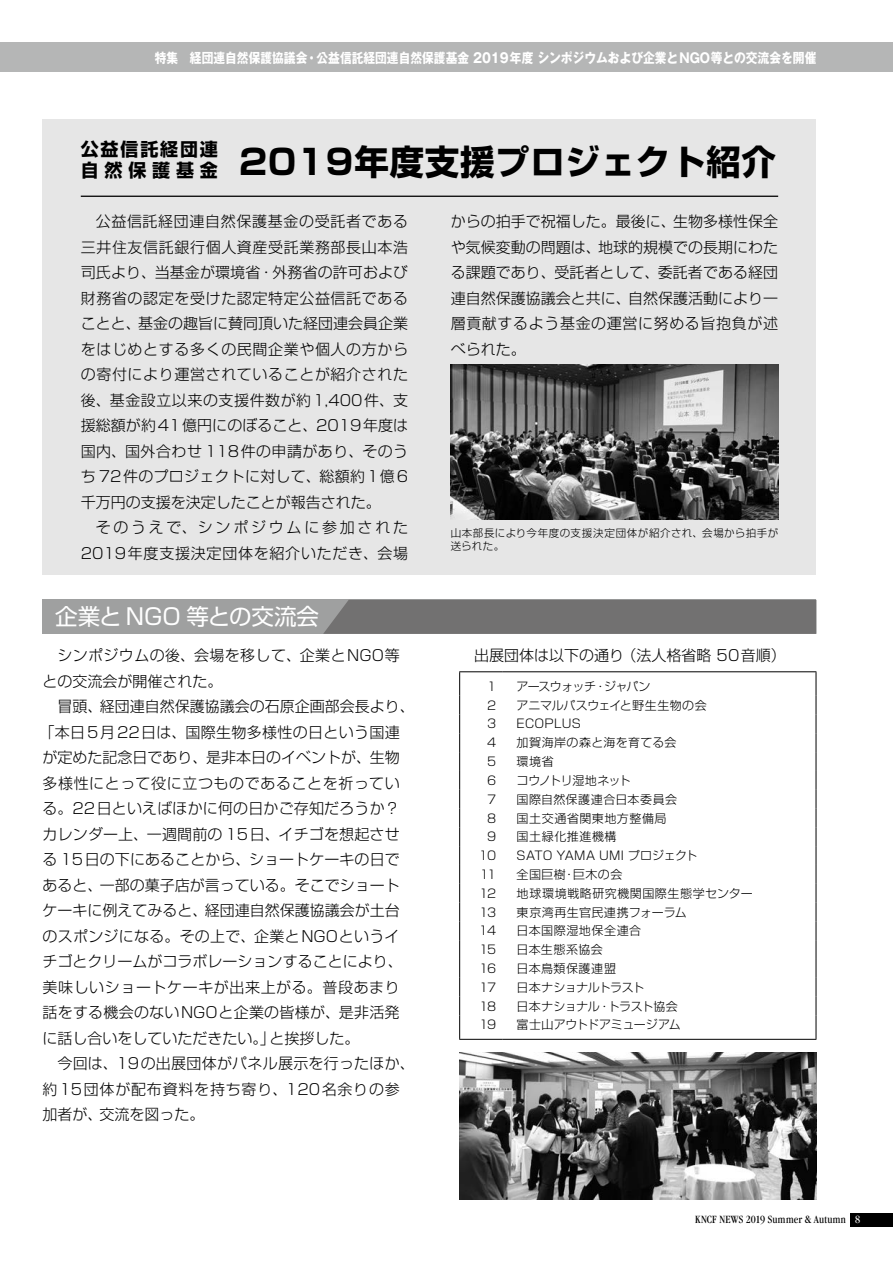
<style>
.page{position:relative;width:893px;height:1263px;background:#fff}
.page>*{position:absolute;margin:0;border:0;box-sizing:border-box;transform-origin:0 0}
.t1{font:700 34.5px "Shin Go Pr 6";letter-spacing:.02em;color:#000}
.t2{font:22.5px "Shin Go Pr 6";color:#fff}
.t3{font:700 18px/21px "Shin Go Pr 6";letter-spacing:.105em;color:#000}
.t4{font:300 15px/25.5px "Shin Go Pr 6";letter-spacing:.01em;color:#000}
.t5{font:300 15px/25.5px "Shin Go Pr 6";letter-spacing:.05em;color:#000;text-align:right}
.t6{font:700 13.5px "Gothic MB101 Pr 6";color:#fff;scale:.87 1}
.t7{font:300 12px "Shin Go Pr 6";letter-spacing:.02em;color:#000}
.t8{font:300 12px "Shin Go Pr 6";letter-spacing:.04em;color:#000}
.t9{font:300 12px "Shin Go Pr 6";letter-spacing:-.035em;color:#000}
.t10{font:300 12px "Shin Go Pr 6";letter-spacing:-.045em;color:#000}
.t11{font:300 12px "Shin Go Pr 6";letter-spacing:.045em;color:#000}
.t12{font:300 12px "Shin Go Pr 6";letter-spacing:-.01em;color:#000}
.t13{font:300 12px "Shin Go Pr 6";letter-spacing:-.015em;color:#000}
.t14{font:300 12px "Shin Go Pr 6";letter-spacing:.05em;color:#000}
.t15{font:condensed 11.55px "Garamond";letter-spacing:.015em;color:#000}
.t16{font:300 10.5px/13.5px "Shin Go Pr 6";letter-spacing:.045em;color:#000}
.s1{color:#fff}
</style>
<div class="page">
<div style="left:43px;top:119px;width:773px;height:455px;background:#e6e6e6"></div>
<div style="left:0;top:43px;width:893px;height:29px;background:#b5b6b6"></div>
<div style="left:43px;top:600px;width:773px;height:34px;background:#9fa0a0"></div>
<div style="left:323px;top:600px;width:493px;height:34px;background:#727171"></div>
<hr style="left:459px;top:671px;width:43px;height:1px;background:#000">
<hr style="left:502px;top:671px;width:314px;height:1px;background:#000">
<svg style="left:459px;top:672px;width:1px;height:367px"></svg>
<svg style="left:816px;top:672px;width:1px;height:367px"></svg>
<hr style="left:459px;top:1039px;width:43px;height:1px;background:#000">
<hr style="left:502px;top:1039px;width:314px;height:1px;background:#000">
<hr style="left:81px;top:196px;width:697px;height:1px;background:#000">
<img style="left:451px;top:365px;width:327px;height:155px">
<img style="left:459px;top:1052px;width:357px;height:147px">
<div style="left:850px;top:1213px;width:43px;height:13px;background:#000"></div>
<p class="t6" style="left:155px;top:47px;width:762px">特集　経団連自然保護協議会・公益信託経団連自然保護基金 2019年度 シンポジウムおよび企業とNGO等との交流会を開催</p>
<p class="t3" style="left:81px;top:139px;width:139px">公益信託経団連自然保護基金</p>
<h1 class="t1" style="left:239px;top:134px;width:538px">2019年度支援プロジェクト紹介</h1>
<p class="t4" style="left:81px;top:207px;width:329px;text-align:justify;text-indent:15px">公益信託経団連自然保護基金の受託者である三井住友信託銀行個人資産受託業務部長山本浩司氏より、当基金が環境省・外務省の許可および財務省の認定を受けた認定特定公益信託であることと、基金の趣旨に賛同頂いた経団連会員企業をはじめとする多くの民間企業や個人の方からの寄付により運営されていることが紹介された後、基金設立以来の支援件数が約1,400件、支援総額が約41億円にのぼること、2019年度は国内、国外合わせ 118件の申請があり、そのうち 72件のプロジェクトに対して、総額約1億6千万円の支援を決定したことが報告された。</p>
<p class="t5" style="left:81px;top:513px;width:329px">そのうえで、シンポジウムに参加された<br>2019年度支援決定団体を紹介いただき、会場</p>
<h2 class="t2" style="left:55px;top:598px;width:265px">企業と NGO 等との交流会</h2>
<p class="t4" style="left:43px;top:641px;width:359px;text-indent:15px">シンポジウムの後、会場を移して、企業とNGO等との交流会が開催された。</p>
<p class="t4" style="left:40px;top:692px;width:377px;text-indent:18px">冒頭、経団連自然保護協議会の石原企画部会長より、「本日5月22日は、国際生物多様性の日という国連が定めた記念日であり、是非本日のイベントが、生物多様性にとって役に立つものであることを祈っている。22日といえばほかに何の日かご存知だろうか？カレンダー上、一週間前の 15日、イチゴを想起させる 15日の下にあることから、ショートケーキの日であると、一部の菓子店が言っている。そこでショートケーキに例えてみると、経団連自然保護協議会が土台のスポンジになる。その上で、企業とNGOというイチゴとクリームがコラボレーションすることにより、美味しいショートケーキが出来上がる。普段あまり話をする機会のないNGOと企業の皆様が、是非活発に話し合いをしていただきたい。」と挨拶した。</p>
<p class="t4" style="left:43px;top:1049px;width:374px;text-indent:15px">今回は、19の出展団体がパネル展示を行ったほか、約15団体が配布資料を持ち寄り、120名余りの参加者が、交流を図った。</p>
<p class="t4" style="left:451px;top:207px;width:329px;text-align:justify">からの拍手で祝福した。最後に、生物多様性保全や気候変動の問題は、地球的規模での長期にわたる課題であり、受託者として、委託者である経団連自然保護協議会と共に、自然保護活動により一層貢献するよう基金の運営に努める旨抱負が述べられた。</p>
<p class="t16" style="left:451px;top:525px;width:329px">山本部長により今年度の支援決定団体が紹介され、会場から拍手が送られた。</p>
<p class="t4" style="left:474px;top:641px;width:313px">出展団体は以下の通り （法人格省略 50音順）</p>
<p class="t7" style="left:487px;top:676px;width:11px">1</p>
<p class="t10" style="left:517px;top:676px;width:135px">アースウォッチ・ジャパン</p>
<p class="t7" style="left:487px;top:695px;width:11px">2</p>
<p class="t12" style="left:517px;top:695px;width:192px">アニマルパスウェイと野生生物の会</p>
<p class="t7" style="left:487px;top:714px;width:11px">3</p>
<p class="t7" style="left:517px;top:714px;width:66px">ECOPLUS</p>
<p class="t7" style="left:487px;top:733px;width:11px">4</p>
<p class="t7" style="left:517px;top:733px;width:161px">加賀海岸の森と海を育てる会</p>
<p class="t7" style="left:487px;top:752px;width:11px">5</p>
<p class="t7" style="left:517px;top:752px;width:39px">環境省</p>
<p class="t7" style="left:487px;top:770px;width:11px">6</p>
<p class="t9" style="left:517px;top:770px;width:116px">コウノトリ湿地ネット</p>
<p class="t7" style="left:487px;top:789px;width:11px">7</p>
<p class="t8" style="left:517px;top:789px;width:162px">国際自然保護連合日本委員会</p>
<p class="t7" style="left:487px;top:808px;width:11px">8</p>
<p class="t8" style="left:517px;top:808px;width:151px">国土交通省関東地方整備局</p>
<p class="t7" style="left:487px;top:827px;width:11px">9</p>
<p class="t14" style="left:517px;top:827px;width:101px">国土緑化推進機構</p>
<p class="t7" style="left:479px;top:846px;width:19px">10</p>
<p class="t7" style="left:517px;top:846px;width:182px">SATO YAMA UMI プロジェクト</p>
<p class="t7" style="left:480px;top:864px;width:18px">11</p>
<p class="t8" style="left:517px;top:864px;width:107px">全国巨樹・巨木の会</p>
<p class="t7" style="left:479px;top:883px;width:19px">12</p>
<p class="t11" style="left:517px;top:883px;width:238px">地球環境戦略研究機関国際生態学センター</p>
<p class="t7" style="left:479px;top:902px;width:19px">13</p>
<p class="t7" style="left:517px;top:902px;width:172px">東京湾再生官民連携フォーラム</p>
<p class="t7" style="left:479px;top:921px;width:19px">14</p>
<p class="t8" style="left:517px;top:921px;width:126px">日本国際湿地保全連合</p>
<p class="t7" style="left:479px;top:940px;width:19px">15</p>
<p class="t7" style="left:517px;top:940px;width:88px">日本生態系協会</p>
<p class="t7" style="left:479px;top:958px;width:19px">16</p>
<p class="t8" style="left:517px;top:958px;width:101px">日本鳥類保護連盟</p>
<p class="t7" style="left:479px;top:977px;width:19px">17</p>
<p class="t10" style="left:517px;top:977px;width:129px">日本ナショナルトラスト</p>
<p class="t7" style="left:479px;top:996px;width:19px">18</p>
<p class="t9" style="left:517px;top:996px;width:163px">日本ナショナル・トラスト協会</p>
<p class="t7" style="left:479px;top:1015px;width:19px">19</p>
<p class="t13" style="left:517px;top:1015px;width:165px">富士山アウトドアミュージアム</p>
<p class="t15" style="left:695px;top:1213px;width:166px">KNCF NEWS 2019 Summer &amp; Autumn <span class="s1">8</span></p>
</div>
